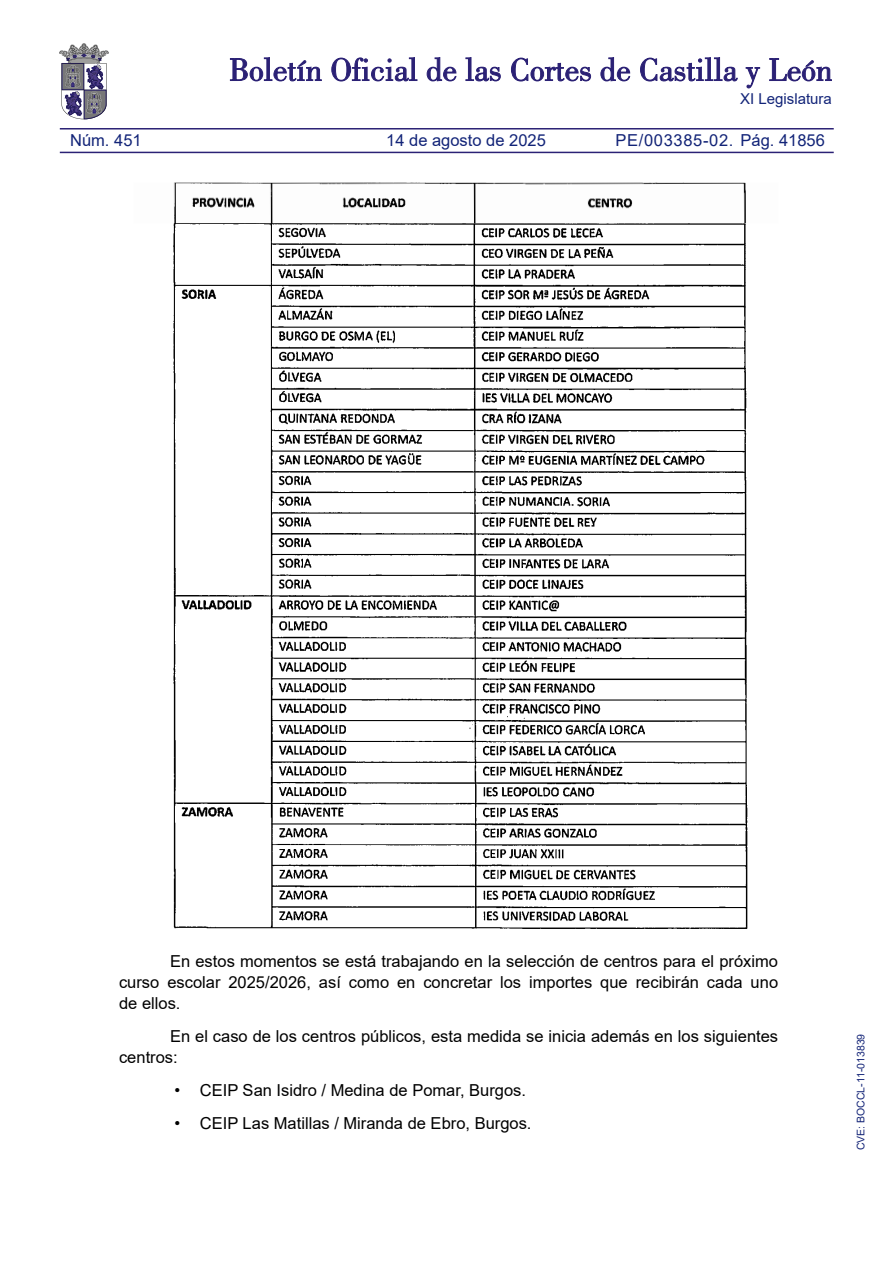
<style>
.page{position:relative;width:893px;height:1263px;background:#fff}
.page>*{position:absolute;margin:0;border:0;box-sizing:border-box;transform-origin:0 0}
.textosangria{font:16.5px/21px "Arial";color:#000;text-align:justify}
.textolista{font:16.5px "Arial";color:#000}
.t1{font:16.5px "Arial";color:#122478}
.ordencabecera{font:16.5px "Arial";letter-spacing:.04em;color:#132477}
.t2{font:15px "Arial";color:#122478}
.cve{font:10.5px "Arial";color:#132477}
.s1{color:#122478}
</style>
<div class="page">
<hr style="left:60px;top:152px;width:774px;height:1px;background:#2b2175">
<hr style="left:60px;top:128px;width:774px;height:1px;background:#2b2175">
<svg style="left:230px;top:57px;width:92px;height:24px"></svg>
<svg style="left:331px;top:57px;width:86px;height:24px"></svg>
<svg style="left:427px;top:57px;width:29px;height:24px"></svg>
<svg style="left:466px;top:57px;width:35px;height:24px"></svg>
<svg style="left:511px;top:58px;width:80px;height:23px"></svg>
<svg style="left:600px;top:57px;width:30px;height:24px"></svg>
<svg style="left:640px;top:57px;width:98px;height:24px"></svg>
<svg style="left:746px;top:67px;width:14px;height:21px"></svg>
<svg style="left:769px;top:58px;width:63px;height:23px"></svg>
<svg style="left:59px;top:43px;width:50px;height:76px"></svg>
<img style="left:173px;top:223px;width:575px;height:706px">
<img style="left:174px;top:183px;width:572px;height:40px">
<p class="t1" style="left:70px;top:129px;width:73px">Núm. 451</p>
<p class="t1" style="left:386px;top:128px;width:161px">14 de agosto de 2025</p>
<p class="t2" style="left:740px;top:89px;width:93px">XI Legislatura</p>
<p class="ordencabecera" style="left:615px;top:128px;width:211px">PE/003385-02. <span class="s1">Pág. 41856</span></p>
<p class="textosangria" style="left:119px;top:950px;width:661px;text-indent:51px">En estos momentos se está trabajando en la selección de centros para el próximo curso escolar 2025/2026, así como en concretar los importes que recibirán cada uno de ellos.</p>
<p class="textosangria" style="left:119px;top:1026px;width:661px;text-indent:51px">En el caso de los centros públicos, esta medida se inicia además en los siguientes centros:</p>
<p class="textolista" style="left:174px;top:1079px;width:353px">• CEIP San Isidro / Medina de Pomar, Burgos.</p>
<p class="textolista" style="left:174px;top:1111px;width:359px">• CEIP Las Matillas / Miranda de Ebro, Burgos.</p>
<p class="cve" style="left:853px;top:1150px;width:118px;rotate:-90deg">CVE: BOCCL-11-013839</p>
</div>
